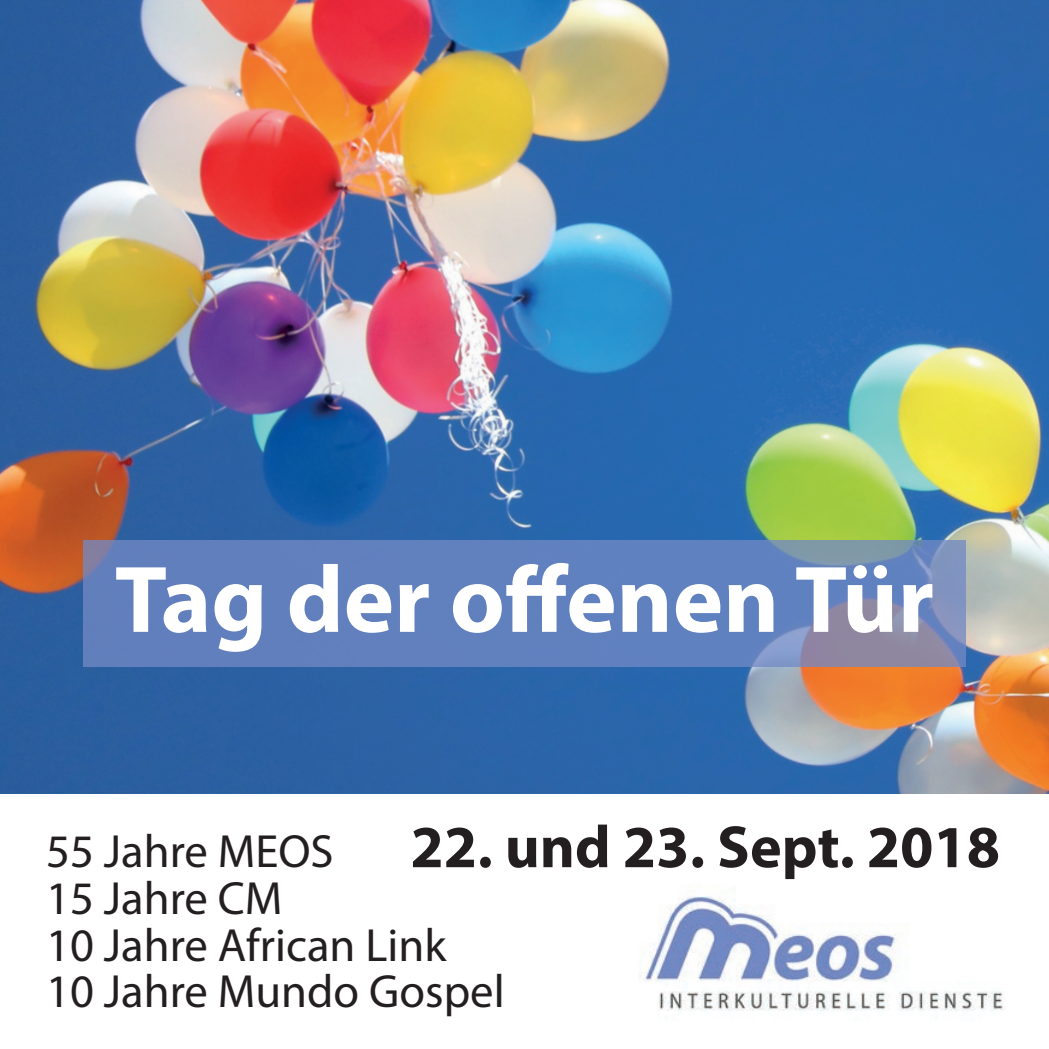
<style>
.page{position:relative;width:1049px;height:1049px;background:#fff}
.page>*{position:absolute;margin:0;border:0;box-sizing:border-box;transform-origin:0 0}
.t1{font:700 95.5px "Myriad Pro";color:#fff}
.t2{font:700 60px "Myriad Pro";color:#231f20}
.t3{font:46.75px/46.8px "Myriad Pro";color:#231f20}
</style>
<div class="page">
<img style="left:0;top:0;width:1049px;height:793px">
<img style="left:639px;top:895px;width:366px;height:116px">
<svg style="left:83px;top:540px;width:882px;height:126px;background:#6682bb"></svg>
<h1 class="t1" style="left:115px;top:537px;width:821px">Tag der offenen Tür</h1>
<p class="t2" style="left:410px;top:808px;width:591px">22. und 23. Sept. 2018</p>
<p class="t3" style="left:46px;top:827px;width:460px">55 Jahre MEOS<br>15 Jahre CM<br>10 Jahre African Link<br>10 Jahre Mundo Gospel</p>
</div>
